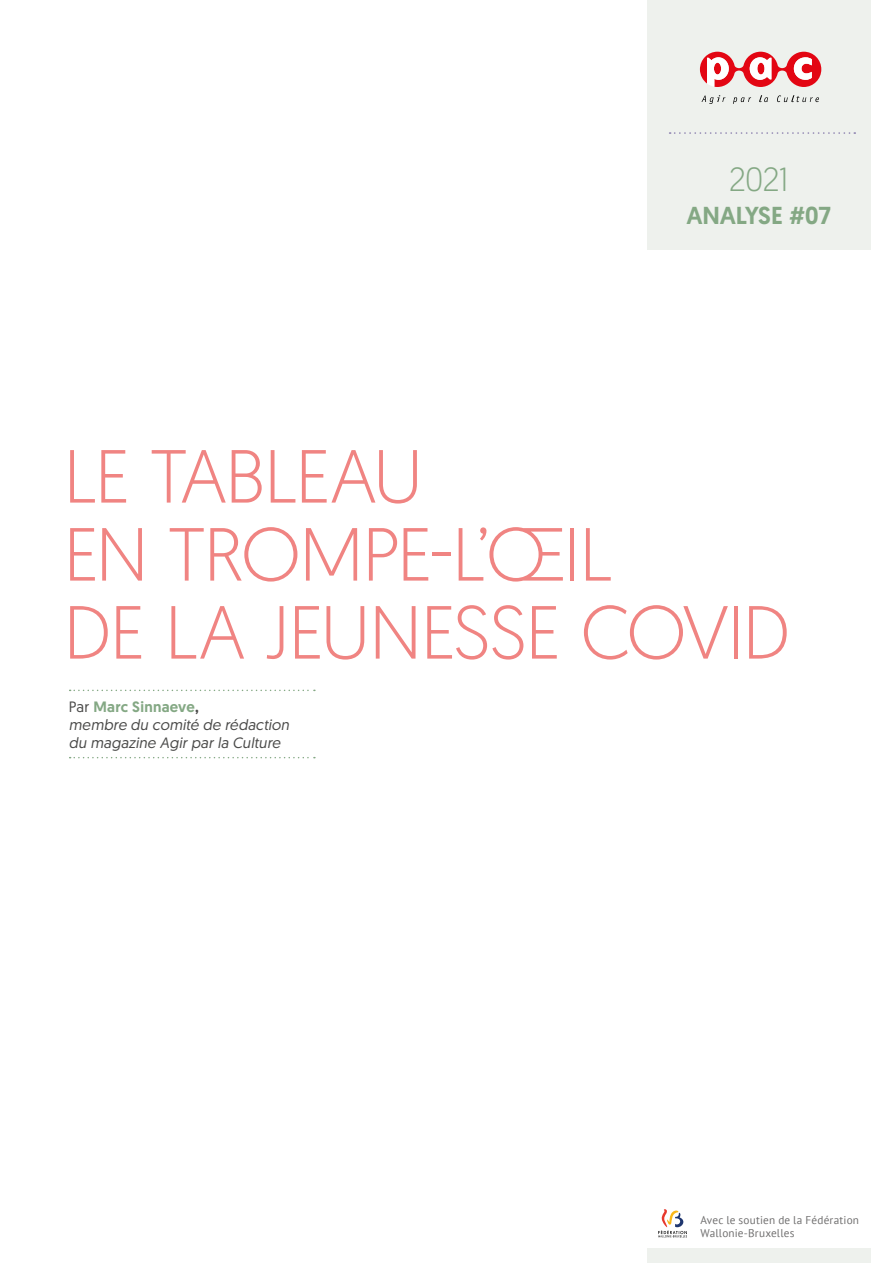
<style>
.page{position:relative;width:893px;height:1263px;background:#fff}
.page>*{position:absolute;margin:0;border:0;box-sizing:border-box;transform-origin:0 0}
.t1{font:300 75px/78px "Geomanist";letter-spacing:-.02em;color:#f08482}
.t2{font:300 33.45px "Geomanist";color:#84a884}
.t3{font:500 24.6px "Geomanist";letter-spacing:-.01em;color:#84a884}
.t4{font:italic 15px/18px "Geomanist";letter-spacing:.015em;color:#4a4a49}
.t5{font:11.25px/13.5px "PT Sans";letter-spacing:.015em;color:#706f6f}
.s1{font-style:normal}
.s2{font-weight:500;font-style:normal;color:#84a884}
.s3{font-weight:500;font-style:normal}
</style>
<div class="page">
<div style="left:647px;top:0;width:224px;height:250px;background:#eef1ed"></div>
<svg style="left:670px;top:132px;width:185px;height:2px"></svg>
<svg style="left:700px;top:52px;width:121px;height:35px"></svg>
<svg style="left:701px;top:95px;width:24px;height:9px"></svg>
<svg style="left:733px;top:97px;width:18px;height:7px"></svg>
<svg style="left:759px;top:95px;width:9px;height:7px"></svg>
<svg style="left:777px;top:95px;width:42px;height:7px"></svg>
<div style="left:647px;top:1248px;width:224px;height:15px;background:#eef1ed"></div>
<svg style="left:658px;top:1209px;width:29px;height:28px"></svg>
<svg style="left:70px;top:690px;width:245px;height:1px"></svg>
<svg style="left:70px;top:757px;width:245px;height:1px"></svg>
<h2 class="t2" style="left:729px;top:157px;width:60px">2021</h2>
<h3 class="t3" style="left:686px;top:199px;width:146px">ANALYSE #07</h3>
<h1 class="t1" style="left:64px;top:435px;width:728px">LE TABLEAU<br>EN TROMPE-L’ŒIL<br>DE LA JEUNESSE COVID</h1>
<p class="t4" style="left:69px;top:698px;width:222px"><span class="s1">Par</span> <span class="s2">Marc Sinnaeve</span><span class="s3">,<br></span>membre du comité de rédaction du magazine Agir par la Culture</p>
<p class="t5" style="left:700px;top:1213px;width:160px">Avec le soutien de la Fédération<br>Wallonie-Bruxelles</p>
</div>
